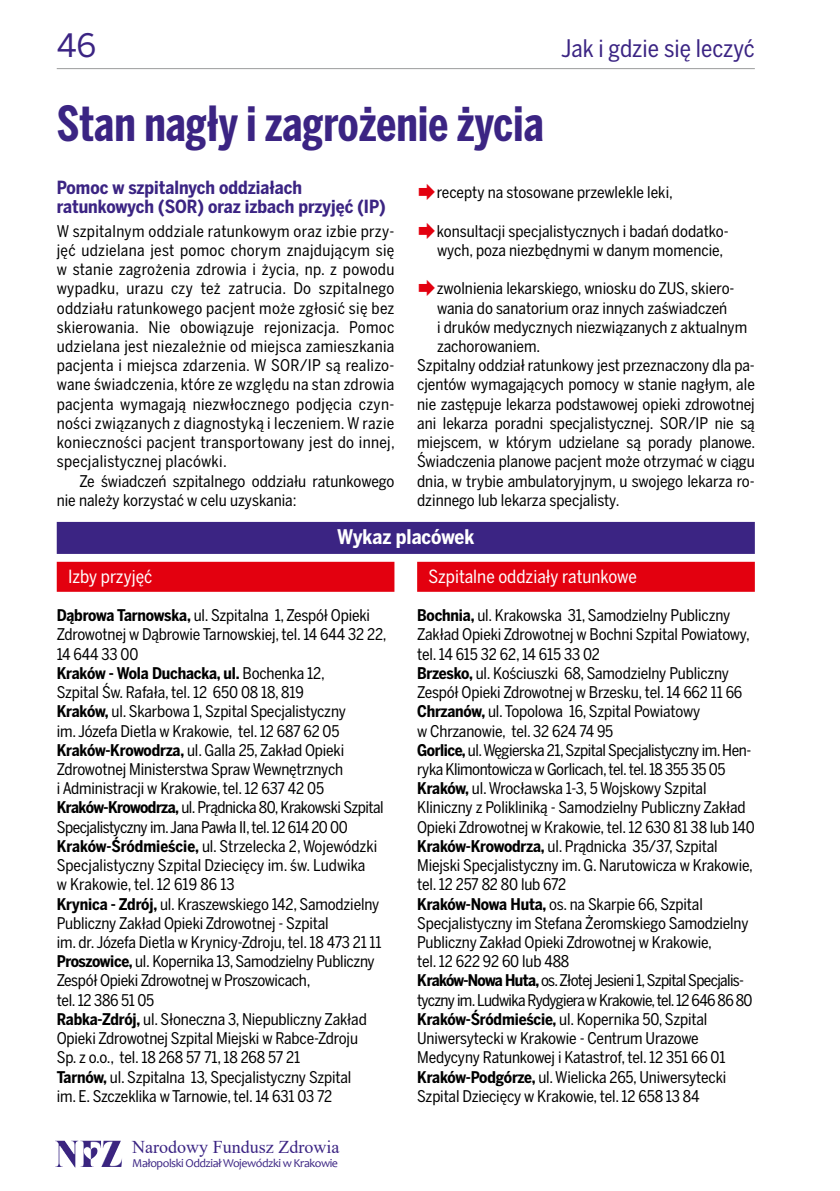
<style>
.page{position:relative;width:840px;height:1191px;background:#fff}
.page>*{position:absolute;margin:0;border:0;box-sizing:border-box;transform-origin:0 0}
.t1{font:700 48px "Benton Sans Comp CE";color:#3b2483}
.t2{font:32px "Benton Sans CE";color:#3b2483}
.t3{font:24px "Benton Sans Cond CE";color:#3b2483}
.t4{font:700 20px "Benton Sans Cond CE";color:#fff}
.t5{font:700 18px/19.2px "Benton Sans Cond CE";color:#3b2483}
.t6{font:18px "Benton Sans Cond CE";color:#fff}
.t7{font:18px "Times New Roman";color:#3b2483}
.t8{font:16px/19.2px "Benton Sans Cond CE";letter-spacing:-.01em;color:#000}
.t9{font:16px "Benton Sans Cond CE";letter-spacing:.02em;color:#000}
.t10{font:12px "Candara";letter-spacing:-.04em;color:#3b2483}
.s1{color:#e3000f}
.s2{font-weight:700}
</style>
<div class="page">
<svg style="left:102px;top:1140px;width:10px;height:9px"></svg>
<hr style="left:57px;top:68px;width:697px;height:1px;background:#9c9d9d">
<hr style="left:839px;top:430px;width:1px;height:673px;background:#e7e7e7">
<div style="left:57px;top:522px;width:697px;height:32px;background:#3b2483"></div>
<div style="left:57px;top:562px;width:337px;height:30px;background:#e3000f"></div>
<div style="left:417px;top:562px;width:337px;height:30px;background:#e3000f"></div>
<p class="t2" style="left:57px;top:26px;width:41px">46</p>
<h3 class="t3" style="left:560px;top:34px;width:195px">Jak i gdzie się leczyć</h3>
<p class="t1" style="left:57px;top:93px;width:488px">Stan nagły i zagrożenie życia</p>
<p class="t5" style="left:57px;top:178px;width:330px">Pomoc w szpitalnych oddziałach ratunkowych (SOR) oraz izbach przyjęć (IP)</p>
<p class="t9" style="left:57px;top:221px;width:339px">W szpitalnym oddziale ratunkowym oraz izbie przy-</p>
<p class="t9" style="left:57px;top:240px;width:339px">jęć udzielana jest pomoc chorym znajdującym się</p>
<p class="t9" style="left:57px;top:260px;width:339px">w stanie zagrożenia zdrowia i życia, np. z powodu</p>
<p class="t9" style="left:57px;top:279px;width:339px">wypadku, urazu czy też zatrucia. Do szpitalnego</p>
<p class="t9" style="left:57px;top:298px;width:339px">oddziału ratunkowego pacjent może zgłosić się bez</p>
<p class="t9" style="left:57px;top:317px;width:339px">skierowania. Nie obowiązuje rejonizacja. Pomoc</p>
<p class="t9" style="left:57px;top:336px;width:339px">udzielana jest niezależnie od miejsca zamieszkania</p>
<p class="t9" style="left:57px;top:356px;width:339px">pacjenta i miejsca zdarzenia. W SOR/IP są realizo-</p>
<p class="t9" style="left:57px;top:375px;width:339px">wane świadczenia, które ze względu na stan zdrowia</p>
<p class="t9" style="left:57px;top:394px;width:339px">pacjenta wymagają niezwłocznego podjęcia czyn-</p>
<p class="t9" style="left:57px;top:413px;width:339px">ności związanych z diagnostyką i leczeniem. W razie</p>
<p class="t9" style="left:57px;top:433px;width:339px">konieczności pacjent transportowany jest do innej,</p>
<p class="t9" style="left:57px;top:452px;width:172px">specjalistycznej placówki.</p>
<p class="t8" style="left:79px;top:471px;width:316px">Ze świadczeń szpitalnego oddziału ratunkowego</p>
<p class="t8" style="left:57px;top:490px;width:241px">nie należy korzystać w celu uzyskania:</p>
<p class="t8" style="left:417px;top:183px;width:257px"><span class="s1">◻</span>recepty na stosowane przewlekle leki,</p>
<p class="t8" style="left:437px;top:221px;width:293px;text-indent:-20px"><span class="s1">◻</span>konsultacji specjalistycznych i badań dodatko&shy;wych, poza niezbędnymi w danym momencie,</p>
<p class="t8" style="left:417px;top:279px;width:319px"><span class="s1">◻</span>zwolnienia lekarskiego, wniosku do ZUS, skiero-</p>
<p class="t8" style="left:437px;top:298px;width:291px">wania do sanatorium oraz innych zaświadczeń</p>
<p class="t8" style="left:437px;top:317px;width:312px">i druków medycznych niezwiązanych z aktualnym</p>
<p class="t8" style="left:437px;top:337px;width:105px">zachorowaniem.</p>
<p class="t8" style="left:417px;top:356px;width:339px">Szpitalny oddział ratunkowy jest przeznaczony dla pa-</p>
<p class="t8" style="left:417px;top:375px;width:339px">cjentów wymagających pomocy w stanie nagłym, ale</p>
<p class="t8" style="left:417px;top:394px;width:339px">nie zastępuje lekarza podstawowej opieki zdrowotnej</p>
<p class="t8" style="left:417px;top:413px;width:339px">ani lekarza poradni specjalistycznej. SOR/IP nie są</p>
<p class="t8" style="left:417px;top:433px;width:339px">miejscem, w którym udzielane są porady planowe.</p>
<p class="t8" style="left:417px;top:452px;width:339px">Świadczenia planowe pacjent może otrzymać w ciągu</p>
<p class="t8" style="left:417px;top:471px;width:339px">dnia, w trybie ambulatoryjnym, u swojego lekarza ro-</p>
<p class="t8" style="left:417px;top:490px;width:204px">dzinnego lub lekarza specjalisty.</p>
<p class="t4" style="left:337px;top:524px;width:139px">Wykaz placówek</p>
<p class="t6" style="left:68px;top:565px;width:86px">Izby przyjęć</p>
<p class="t8" style="left:57px;top:606px;width:331px"><span class="s2">Dąbrowa Tarnowska,</span> ul. Szpitalna 1, Zespół Opieki Zdrowotnej w Dąbrowie Tarnowskiej, tel. 14 644 32 22, 14 644 33 00<br><span class="s2">Kraków - Wola Duchacka, ul.</span> Bochenka 12,<br>Szpital Św. Rafała, tel. 12 650 08 18, 819<br><span class="s2">Kraków,</span> ul. Skarbowa 1, Szpital Specjalistyczny<br>im. Józefa Dietla w Krakowie, tel. 12 687 62 05<br><span class="s2">Kraków-Krowodrza,</span> ul. Galla 25, Zakład Opieki Zdrowotnej Ministerstwa Spraw Wewnętrznych<br>i Administracji w Krakowie, tel. 12 637 42 05<br><span class="s2">Kraków-Krowodrza,</span> ul. Prądnicka 80, Krakowski Szpital Specjalistyczny im. Jana Pawła II, tel. 12 614 20 00<br><span class="s2">Kraków-Śródmieście,</span> ul. Strzelecka 2, Wojewódzki Specjalistyczny Szpital Dziecięcy im. św. Ludwika<br>w Krakowie, tel. 12 619 86 13<br><span class="s2">Krynica - Zdrój,</span> ul. Kraszewskiego 142, Samodzielny Publiczny Zakład Opieki Zdrowotnej - Szpital<br>im. dr. Józefa Dietla w Krynicy-Zdroju, tel. 18 473 21 11<br><span class="s2">Proszowice,</span> ul. Kopernika 13, Samodzielny Publiczny Zespół Opieki Zdrowotnej w Proszowicach,<br>tel. 12 386 51 05<br><span class="s2">Rabka-Zdrój,</span> ul. Słoneczna 3, Niepubliczny Zakład Opieki Zdrowotnej Szpital Miejski w Rabce-Zdroju<br>Sp. z o.o., tel. 18 268 57 71, 18 268 57 21<br><span class="s2">Tarnów,</span> ul. Szpitalna 13, Specjalistyczny Szpital<br>im. E. Szczeklika w Tarnowie, tel. 14 631 03 72</p>
<p class="t7" style="left:132px;top:1134px;width:208px">Narodowy Fundusz Zdrowia</p>
<p class="t10" style="left:132px;top:1155px;width:207px">Małopolski Oddział Wojewódzki w Krakowie</p>
<p class="t6" style="left:428px;top:565px;width:210px">Szpitalne oddziały ratunkowe</p>
<p class="t8" style="left:417px;top:606px;width:339px"><span class="s2">Bochnia,</span> ul. Krakowska 31, Samodzielny Publiczny Zakład Opieki Zdrowotnej w Bochni Szpital Powiatowy, tel. 14 615 32 62, 14 615 33 02<br><span class="s2">Brzesko,</span> ul. Kościuszki 68, Samodzielny Publiczny Zespół Opieki Zdrowotnej w Brzesku, tel. 14 662 11 66<br><span class="s2">Chrzanów,</span> ul. Topolowa 16, Szpital Powiatowy<br>w Chrzanowie, tel. 32 624 74 95<br><span class="s2">Gorlice,</span> ul. Węgierska 21, Szpital Specjalistyczny im. Hen&shy;ryka Klimontowicza w Gorlicach, tel. tel. 18 355 35 05<br><span class="s2">Kraków,</span> ul. Wrocławska 1-3, 5 Wojskowy Szpital Kliniczny z Polikliniką - Samodzielny Publiczny Zakład Opieki Zdrowotnej w Krakowie, tel. 12 630 81 38 lub 140<br><span class="s2">Kraków-Krowodrza,</span> ul. Prądnicka 35/37, Szpital Miejski Specjalistyczny im. G. Narutowicza w Krakowie, tel. 12 257 82 80 lub 672<br><span class="s2">Kraków-Nowa Huta,</span> os. na Skarpie 66, Szpital Specjalistyczny im Stefana Żeromskiego Samodzielny Publiczny Zakład Opieki Zdrowotnej w Krakowie,<br>tel. 12 622 92 60 lub 488<br><span class="s2">Kraków-Nowa Huta,</span> os. Złotej Jesieni 1, Szpital Specjalis&shy;tyczny im. Ludwika Rydygiera w Krakowie, tel. 12 646 86 80<br><span class="s2">Kraków-Śródmieście,</span> ul. Kopernika 50, Szpital Uniwersytecki w Krakowie - Centrum Urazowe Medycyny Ratunkowej i Katastrof, tel. 12 351 66 01<br><span class="s2">Kraków-Podgórze,</span> ul. Wielicka 265, Uniwersytecki Szpital Dziecięcy w Krakowie, tel. 12 658 13 84</p>
</div>
